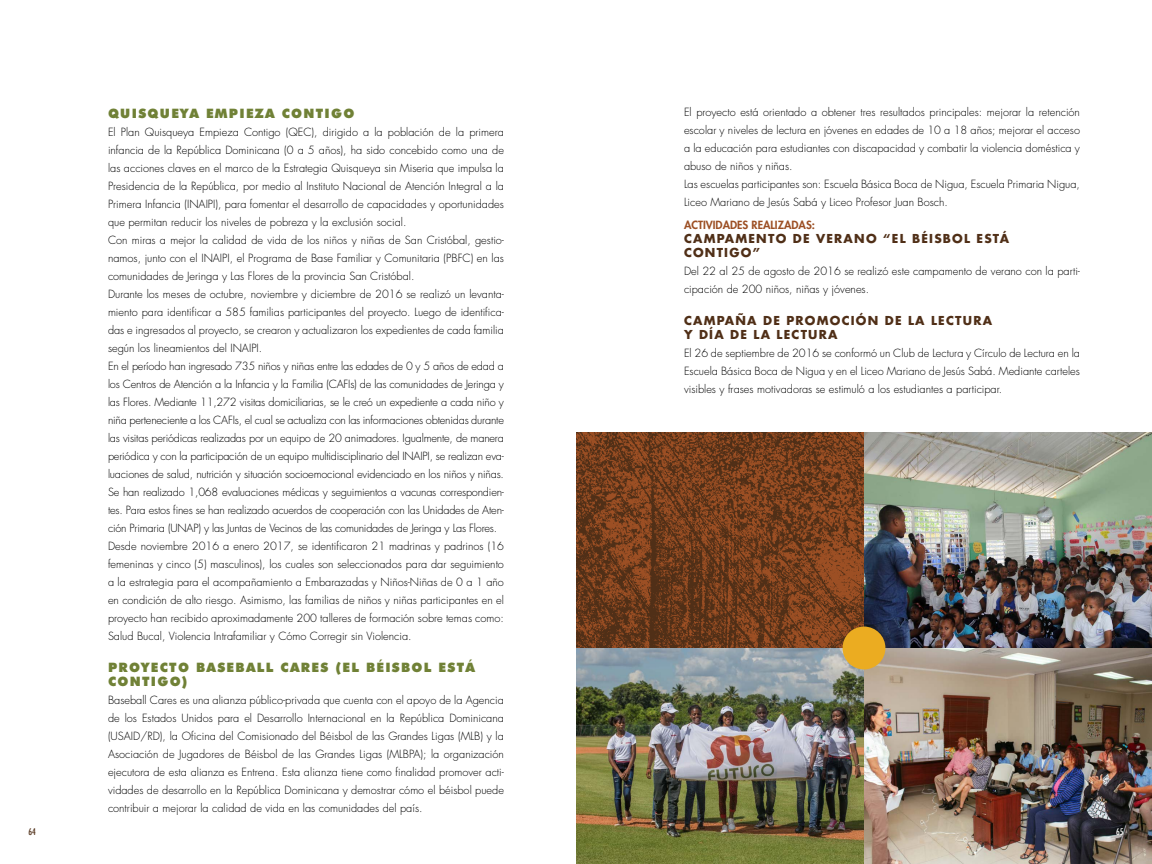
<style>
.page{position:relative;width:1152px;height:864px;background:#fff}
.page>*{position:absolute;margin:0;border:0;box-sizing:border-box;transform-origin:0 0}
.t1{font:900 13px/14px "Futura BT";letter-spacing:.1em;color:#708136}
.t2{font:700 12px/14px "Futura Std";letter-spacing:.1em;color:#502f17}
.t3{font:300 11px/18px "Futura";color:#000}
.t4{font:800 11px "Futura Std";color:#9c4f24}
.t5{font:500 condensed 9px "Futura";color:#502f17}
.t6{font:500 condensed 9px "Futura";color:#fff}
</style>
<div class="page">
<img style="left:576px;top:648px;width:288px;height:216px">
<img style="left:864px;top:432px;width:288px;height:216px">
<svg style="left:576px;top:432px;width:288px;height:216px"></svg>
<img style="left:864px;top:648px;width:288px;height:216px">
<div style="left:843px;top:627px;width:42px;height:42px;background:#ebac21;border-radius:50%"></div>
<p class="t1" style="left:108px;top:107px;width:110px">QUISQUEYA EMP</p>
<p class="t1" style="left:239px;top:107px;width:116px">IEZA CONTIGO</p>
<p class="t3" style="left:108px;top:124px;width:398px">El Plan Quisqueya Empieza Contigo (QEC), dirigido a la población de la primera infancia de la República Dominicana (0 a 5 años), ha sido concebido como una de las acciones claves en el marco de la Estrategia Quisqueya sin Miseria que impulsa la Presidencia de la República, por medio al Instituto Nacional de Atención Integral a la Primera Infancia (INAIPI), para fomentar el desarrollo de capacidades y oportunidades que permitan reducir los niveles de pobreza y la exclusión social.<br>Con miras a mejor la calidad de vida de los niños y niñas de San Cristóbal, gestio&shy;namos, junto con el INAIPI, el Programa de Base Familiar y Comunitaria (PBFC) en las comunidades de Jeringa y Las Flores de la provincia San Cristóbal.<br>Durante los meses de octubre, noviembre y diciembre de 2016 se realizó un levanta&shy;miento para identificar a 585 familias participantes del proyecto. Luego de identifica&shy;das e ingresados al proyecto, se crearon y actualizaron los expedientes de cada familia según los lineamientos del INAIPI.<br>En el período han ingresado 735 niños y niñas entre las edades de 0 y 5 años de edad a los Centros de Atención a la Infancia y la Familia (CAFIs) de las comunidades de Jeringa y las Flores. Mediante 11,272 visitas domiciliarias, se le creó un expediente a cada niño y niña perteneciente a los CAFIs, el cual se actualiza con las informaciones obtenidas durante las visitas periódicas realizadas por un equipo de 20 animadores. Igualmente, de manera periódica y con la participación de un equipo multidisciplinario del INAIPI, se realizan eva&shy;luaciones de salud, nutrición y situación socioemocional evidenciado en los niños y niñas.<br>Se han realizado 1,068 evaluaciones médicas y seguimientos a vacunas correspondien&shy;tes. Para estos fines se han realizado acuerdos de cooperación con las Unidades de Aten&shy;ción Primaria (UNAP) y las Juntas de Vecinos de las comunidades de Jeringa y Las Flores.<br>Desde noviembre 2016 a enero 2017, se identificaron 21 madrinas y padrinos (16 femeninas y cinco (5) masculinos), los cuales son seleccionados para dar seguimiento a la estrategia para el acompañamiento a Embarazadas y Niños-Niñas de 0 a 1 año en condición de alto riesgo. Asimismo, las familias de niños y niñas participantes en el proyecto han recibido aproximadamente 200 talleres de formación sobre temas como:<br>Salud Bucal, Violencia Intrafamiliar y Cómo Corregir sin Violencia.</p>
<p class="t1" style="left:108px;top:661px;width:369px">PROYECTO BASEBALL CARES (EL BÉISBOL ESTÁ<br>CONTIGO)</p>
<p class="t3" style="left:108px;top:692px;width:398px;text-align:justify">Baseball Cares es una alianza público-privada que cuenta con el apoyo de la Agencia de los Estados Unidos para el Desarrollo Internacional en la República Dominicana (USAID/RD), la Oficina del Comisionado del Béisbol de las Grandes Ligas (MLB) y la Asociación de Jugadores de Béisbol de las Grandes Ligas (MLBPA); la organización ejecutora de esta alianza es Entrena. Esta alianza tiene como finalidad promover acti&shy;vidades de desarrollo en la República Dominicana y demostrar cómo el béisbol puede contribuir a mejorar la calidad de vida en las comunidades del país.</p>
<p class="t3" style="left:684px;top:104px;width:398px">El proyecto está orientado a obtener tres resultados principales: mejorar la retención escolar y niveles de lectura en jóvenes en edades de 10 a 18 años; mejorar el acceso a la educación para estudiantes con discapacidad y combatir la violencia doméstica y abuso de niños y niñas.<br>Las escuelas participantes son: Escuela Básica Boca de Nigua, Escuela Primaria Nigua, Liceo Mariano de Jesús Sabá y Liceo Profesor Juan Bosch.</p>
<p class="t4" style="left:684px;top:218px;width:133px">ACTIVIDADES REALIZADAS:</p>
<p class="t2" style="left:684px;top:232px;width:327px">CAMPAMENTO DE VERANO “EL BÉISBOL ESTÁ<br>CONTIGO”</p>
<p class="t3" style="left:684px;top:263px;width:398px">Del 22 al 25 de agosto de 2016 se realizó este campamento de verano con la parti&shy;cipación de 200 niños, niñas y jóvenes.</p>
<p class="t2" style="left:684px;top:314px;width:310px">CAMPAÑA DE PROMOCIÓN DE LA LECTURA<br>Y DÍA DE LA LECTURA</p>
<p class="t3" style="left:684px;top:345px;width:398px;text-align:justify">El 26 de septiembre de 2016 se conformó un Club de Lectura y Círculo de Lectura en la Escuela Básica Boca de Nigua y en el Liceo Mariano de Jesús Sabá. Mediante carteles visibles y frases motivadoras se estimuló a los estudiantes a participar.</p>
<p class="t5" style="left:29px;top:826px;width:9px">64</p>
<p class="t6" style="left:1116px;top:826px;width:9px">65</p>
</div>
